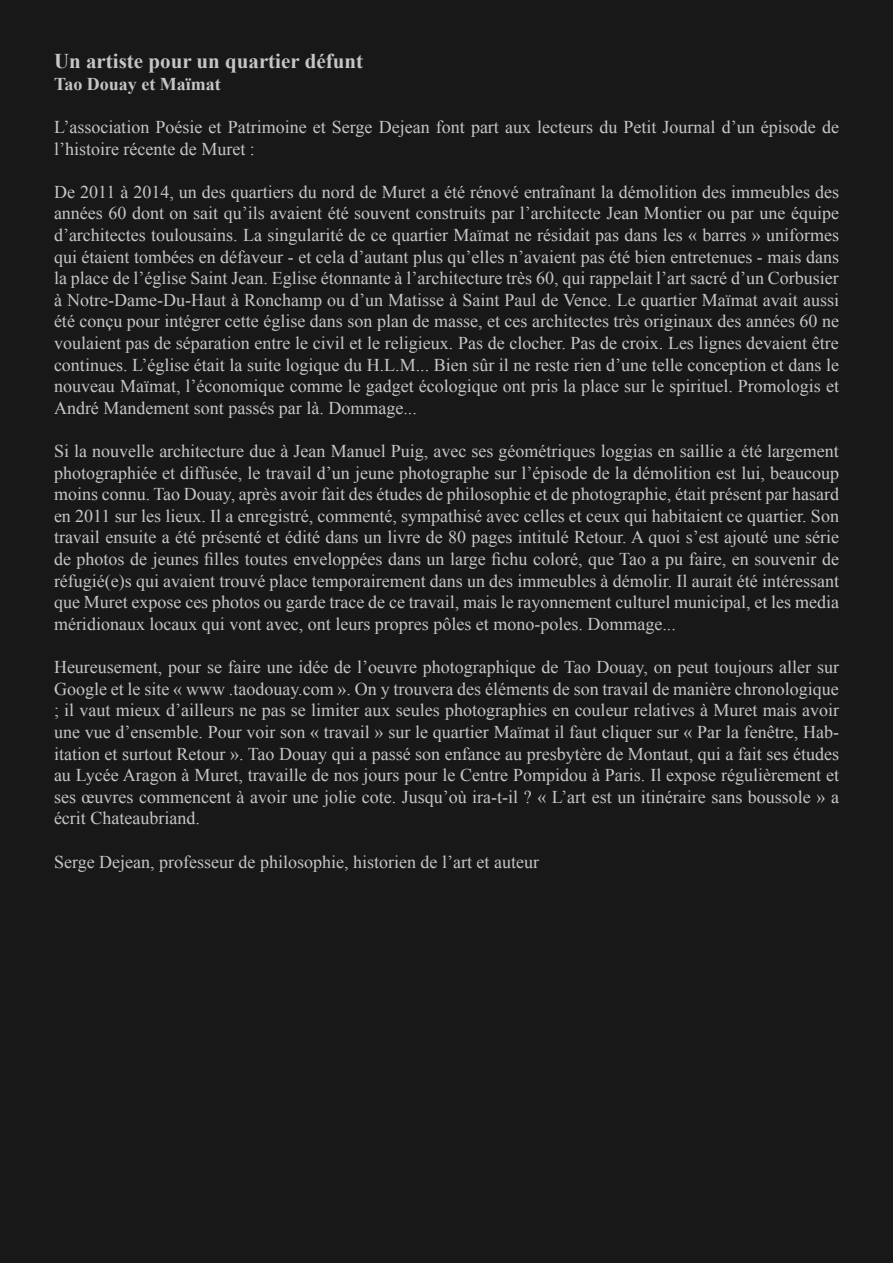
<style>
.page{position:relative;width:893px;height:1263px;background:#181818}
.page>*{position:absolute;margin:0;border:0;box-sizing:border-box;transform-origin:0 0}
.t1{font:700 21px "Times New Roman";color:#c4c6c8}
.t2{font:18px/21.6px "Times New Roman";color:#c4c6c8;text-align:justify}
.t3{font:700 18px "Times New Roman";color:#c4c6c8}
</style>
<div class="page">
<p class="t1" style="left:54px;top:47px;width:310px">Un artiste pour un quartier défunt</p>
<p class="t3" style="left:54px;top:71px;width:168px">Tao Douay et Maïmat</p>
<p class="t2" style="left:54px;top:116px;width:786px">L’association Poésie et Patrimoine et Serge Dejean font part aux lecteurs du Petit Journal d’un épisode de l’histoire récente de Muret :</p>
<p class="t2" style="left:54px;top:181px;width:786px">De 2011 à 2014, un des quartiers du nord de Muret a été rénové entraînant la démolition des immeubles des années 60 dont on sait qu’ils avaient été souvent construits par l’architecte Jean Montier ou par une équipe d’architectes toulousains. La singularité de ce quartier Maïmat ne résidait pas dans les « barres » uniformes qui étaient tombées en défaveur - et cela d’autant plus qu’elles n’avaient pas été bien entretenues - mais dans la place de l’église Saint Jean. Eglise étonnante à l’architecture très 60, qui rappelait l’art sacré d’un Corbusier à Notre-Dame-Du-Haut à Ronchamp ou d’un Matisse à Saint Paul de Vence. Le quartier Maïmat avait aussi été conçu pour intégrer cette église dans son plan de masse, et ces architectes très originaux des années 60 ne voulaient pas de séparation entre le civil et le religieux. Pas de clocher. Pas de croix. Les lignes devaient être continues. L’église était la suite logique du H.L.M... Bien sûr il ne reste rien d’une telle conception et dans le nouveau Maïmat, l’économique comme le gadget écologique ont pris la place sur le spirituel. Promologis et André Mandement sont passés par là. Dommage...</p>
<p class="t2" style="left:54px;top:440px;width:786px">Si la nouvelle architecture due à Jean Manuel Puig, avec ses géométriques loggias en saillie a été largement photographiée et diffusée, le travail d’un jeune photographe sur l’épisode de la démolition est lui, beaucoup moins connu. Tao Douay, après avoir fait des études de philosophie et de photographie, était présent par hasard en 2011 sur les lieux. Il a enregistré, commenté, sympathisé avec celles et ceux qui habitaient ce quartier. Son travail ensuite a été présenté et édité dans un livre de 80 pages intitulé Retour. A quoi s’est ajouté une série de photos de jeunes filles toutes enveloppées dans un large fichu coloré, que Tao a pu faire, en souvenir de réfugié(e)s qui avaient trouvé place temporairement dans un des immeubles à démolir. Il aurait été intéressant que Muret expose ces photos ou garde trace de ce travail, mais le rayonnement culturel municipal, et les media méridionaux locaux qui vont avec, ont leurs propres pôles et mono-poles. Dommage...</p>
<p class="t2" style="left:54px;top:656px;width:786px">Heureusement, pour se faire une idée de l’oeuvre photographique de Tao Douay, on peut toujours aller sur Google et le site « www .taodouay.com ». On y trouvera des éléments de son travail de manière chronologique ; il vaut mieux d’ailleurs ne pas se limiter aux seules photographies en couleur relatives à Muret mais avoir une vue d’ensemble. Pour voir son « travail » sur le quartier Maïmat il faut cliquer sur « Par la fenêtre, Hab&shy;itation et surtout Retour ». Tao Douay qui a passé son enfance au presbytère de Montaut, qui a fait ses études au Lycée Aragon à Muret, travaille de nos jours pour le Centre Pompidou à Paris. Il expose régulièrement et ses œuvres commencent à avoir une jolie cote. Jusqu’où ira-t-il ? « L’art est un itinéraire sans boussole » a écrit Chateaubriand.</p>
<p class="t2" style="left:54px;top:850px;width:487px">Serge Dejean, professeur de philosophie, historien de l’art et auteur</p>
</div>
